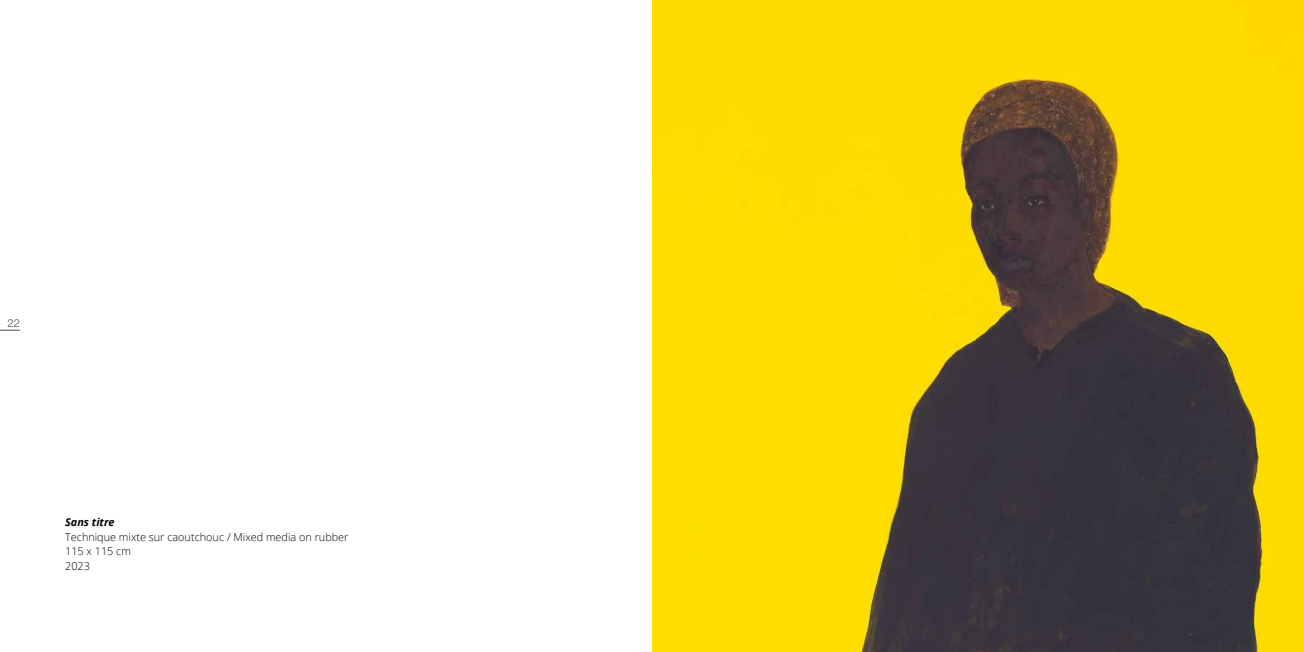
<style>
.page{position:relative;width:1304px;height:652px;background:#fff}
.page>*{position:absolute;margin:0;border:0;box-sizing:border-box;transform-origin:0 0}
.t1{font:300 11px "Helvetica Neue LT Std";color:#4a4a49}
.t2{font:300 10.9px/14.7px "Open Sans";color:#000}
.t3{font:italic 700 10.9px "Open Sans";color:#000}
</style>
<div class="page">
<img style="left:652px;top:0;width:652px;height:652px">
<svg style="left:0;top:330px;width:20px;height:1px"></svg>
<p class="t1" style="left:8px;top:316px;width:14px">22</p>
<p class="t3" style="left:65px;top:514px;width:51px">Sans titre</p>
<p class="t2" style="left:65px;top:529px;width:285px">Technique mixte sur caoutchouc / Mixed media on rubber<br>115 x 115 cm<br>2023</p>
</div>
